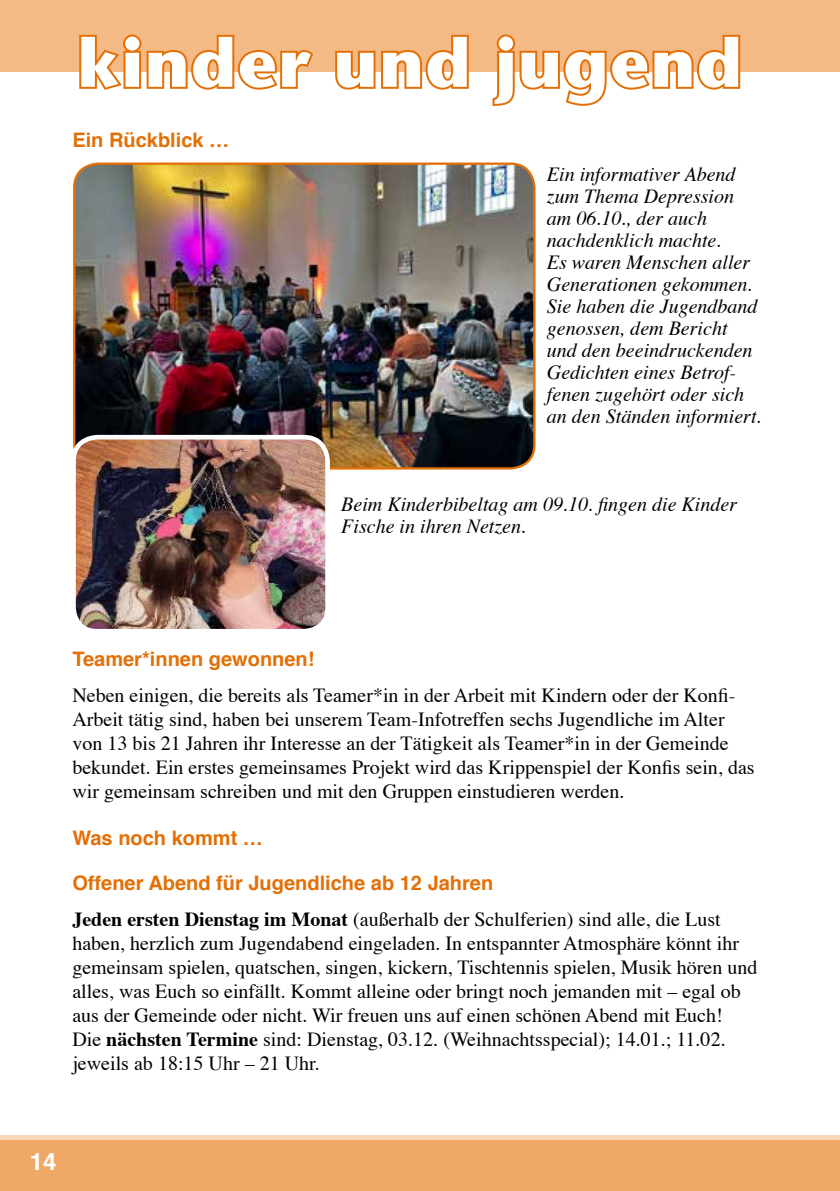
<style>
.page{position:relative;width:840px;height:1191px;background:#fff}
.page>*{position:absolute;margin:0;border:0;box-sizing:border-box;transform-origin:0 0}
.t1{font:700 68px "Stone Sans";letter-spacing:.02em;color:#fff}
.t2{font:700 24px "Helvetica";color:#fff}
.t3{font:20px/24px "Times";color:#000}
.t4{font:italic 20px/22px "Times";color:#000}
.t5{font:700 20px "Helvetica";color:#e37006}
.s1{font-weight:700}
</style>
<div class="page">
<div style="left:0;top:1136px;width:839px;height:55px;background:#f0a867"></div>
<div style="left:0;top:1135px;width:839px;height:5px;background:#f9d7b8"></div>
<hr style="left:839px;top:0;width:1px;height:72px;background:#f4ba85">
<hr style="left:839px;top:1137px;width:1px;height:54px;background:#f0a867">
<div style="left:0;top:0;width:839px;height:72px;background:#f4ba85"></div>
<svg style="left:79px;top:34px;width:234px;height:56px"></svg>
<svg style="left:335px;top:34px;width:134px;height:56px"></svg>
<svg style="left:492px;top:34px;width:249px;height:72px"></svg>
<img style="left:74px;top:165px;width:460px;height:303px">
<div style="left:73px;top:162px;width:462px;height:307px;border:2px solid #e37006;border-radius:24px"></div>
<img style="left:73px;top:437px;width:254px;height:190px">
<div style="left:71px;top:435px;width:259px;height:198px;border:5px solid #fff;border-radius:24px"></div>
<h1 class="t1" style="left:77px;top:22px;width:666px">kinder und jugend</h1>
<p class="t5" style="left:72px;top:124px;width:158px">Ein Rückblick …</p>
<p class="t4" style="left:546px;top:162px;width:216px">Ein informativer Abend zum Thema Depression am 06.10., der auch nachdenklich machte.<br>Es waren Menschen aller<br>Generationen gekommen.<br>Sie haben die Jugendband genossen, dem Bericht und den beeindruckenden<br>Gedichten eines Betrof&shy;fenen zugehört oder sich an den Ständen informiert.</p>
<p class="t4" style="left:341px;top:492px;width:397px">Beim Kinderbibeltag am 09.10. fingen die Kinder<br>Fische in ihren Netzen.</p>
<p class="t5" style="left:72px;top:643px;width:243px">Teamer*innen gewonnen!</p>
<p class="t3" style="left:72px;top:682px;width:683px">Neben einigen, die bereits als Teamer*in in der Arbeit mit Kindern oder der Konfi-Arbeit tätig sind, haben bei unserem Team-Infotreffen sechs Jugendliche im Alter von 13 bis 21 Jahren ihr Interesse an der Tätigkeit als Teamer*in in der Gemeinde bekundet. Ein erstes gemeinsames Projekt wird das Krippenspiel der Konfis sein, das wir gemeinsam schreiben und mit den Gruppen einstudieren werden.</p>
<p class="t5" style="left:72px;top:821px;width:192px">Was noch kommt …</p>
<p class="t5" style="left:72px;top:866px;width:422px">Offener Abend für Jugendliche ab 12 Jahren</p>
<p class="t3" style="left:72px;top:905px;width:686px"><span class="s1">Jeden ersten Dienstag im Monat</span> (außerhalb der Schulferien) sind alle, die Lust haben, herzlich zum Jugendabend eingeladen. In entspannter Atmosphäre könnt ihr gemeinsam spielen, quatschen, singen, kickern, Tischtennis spielen, Musik hören und alles, was Euch so einfällt. Kommt alleine oder bringt noch jemanden mit – egal ob aus der Gemeinde oder nicht. Wir freuen uns auf einen schönen Abend mit Euch!<br>Die <span class="s1">nächsten Termine</span> sind: Dienstag, 03.12. (Weihnachtsspecial); 14.01.; 11.02. jeweils ab 18:15 Uhr – 21 Uhr.</p>
<p class="t2" style="left:30px;top:1142px;width:28px">14</p>
</div>
